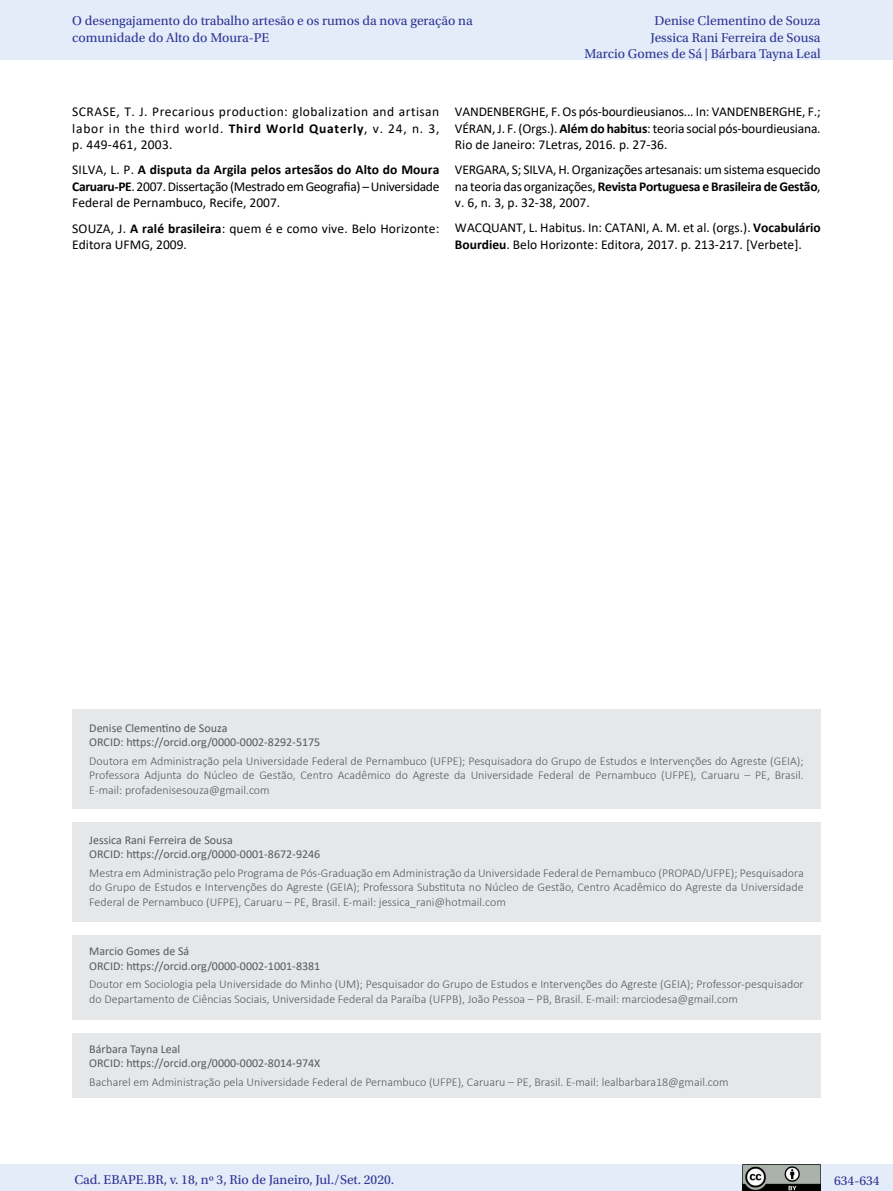
<style>
.page{position:relative;width:893px;height:1191px;background:#fff}
.page>*{position:absolute;margin:0;border:0;box-sizing:border-box;transform-origin:0 0}
.t1{font:13.5px/16.5px "Calibri";color:#000;text-align:justify}
.t2{font:13.5px/16.5px "Utopia Std";color:#2d3494}
.t3{font:300 12px/14.4px "Calibri";color:#58595b;text-align:justify}
.t4{font:12px/14.4px "Calibri";color:#58595b}
.s1{font-weight:700}
</style>
<div class="page">
<div style="left:0;top:0;width:893px;height:60px;background:#e3ecf8"></div>
<div style="left:0;top:1164px;width:893px;height:27px;background:#e3ecf8"></div>
<img style="left:743px;top:1164px;width:78px;height:27px">
<div style="left:72px;top:708px;width:749px;height:389px;background:#e6e7e8"></div>
<div style="left:72px;top:809px;width:751px;height:12px;background:#fff"></div>
<div style="left:72px;top:922px;width:751px;height:13px;background:#fff"></div>
<div style="left:72px;top:1020px;width:751px;height:12px;background:#fff"></div>
<p class="t2" style="left:72px;top:13px;width:402px">O desengajamento do trabalho artesão e os rumos da nova geração na comunidade do Alto do Moura-PE</p>
<p class="t2" style="left:584px;top:13px;width:238px;text-align:right">Denise Clementino de Souza<br>Jessica Rani Ferreira de Sousa<br>Marcio Gomes de Sá | Bárbara Tayna Leal</p>
<p class="t1" style="left:72px;top:103px;width:369px">SCRASE, T. J. Precarious production: globalization and artisan labor in the third world. <span class="s1">Third World Quaterly</span>, v. 24, n. 3, p. 449-461, 2003.</p>
<p class="t1" style="left:72px;top:161px;width:369px">SILVA, L. P. <span class="s1">A disputa da Argila pelos artesãos do Alto do Moura Caruaru-PE</span>. 2007. Dissertação (Mestrado em Geografia) – Universidade Federal de Pernambuco, Recife, 2007.</p>
<p class="t1" style="left:72px;top:219px;width:369px">SOUZA, J. <span class="s1">A ralé brasileira</span>: quem é e como vive. Belo Horizonte:<br>Editora UFMG, 2009.</p>
<p class="t1" style="left:455px;top:103px;width:367px">VANDENBERGHE, F. Os pós-bourdieusianos... In: VANDENBERGHE, F.; VÉRAN, J. F. (Orgs.). <span class="s1">Além do habitus</span>: teoria social pós-bourdieusiana.<br>Rio de Janeiro: 7Letras, 2016. p. 27-36.</p>
<p class="t1" style="left:455px;top:161px;width:367px">VERGARA, S; SILVA, H. Organizações artesanais: um sistema esquecido na teoria das organizações, <span class="s1">Revista Portuguesa e Brasileira de Gestão</span>, v. 6, n. 3, p. 32-38, 2007.</p>
<p class="t1" style="left:455px;top:219px;width:367px">WACQUANT, L. Habitus. In: CATANI, A. M. et al. (orgs.). <span class="s1">Vocabulário<br>Bourdieu</span>. Belo Horizonte: Editora, 2017. p. 213-217. [Verbete].</p>
<p class="t4" style="left:89px;top:720px;width:233px">Denise Clementino de Souza<br>ORCID: https://orcid.org/0000-0002-8292-5175</p>
<p class="t3" style="left:89px;top:753px;width:716px">Doutora em Administração pela Universidade Federal de Pernambuco (UFPE); Pesquisadora do Grupo de Estudos e Intervenções do Agreste (GEIA); Professora Adjunta do Núcleo de Gestão, Centro Acadêmico do Agreste da Universidade Federal de Pernambuco (UFPE), Caruaru – PE, Brasil.<br>E-mail: profadenisesouza@gmail.com</p>
<p class="t4" style="left:89px;top:832px;width:233px">Jessica Rani Ferreira de Sousa<br>ORCID: https://orcid.org/0000-0001-8672-9246</p>
<p class="t3" style="left:89px;top:865px;width:716px">Mestra em Administração pelo Programa de Pós-Graduação em Administração da Universidade Federal de Pernambuco (PROPAD/UFPE); Pesquisadora do Grupo de Estudos e Intervenções do Agreste (GEIA); Professora Substituta no Núcleo de Gestão, Centro Acadêmico do Agreste da Universidade Federal de Pernambuco (UFPE), Caruaru – PE, Brasil. E-mail: jessica_rani@hotmail.com</p>
<p class="t4" style="left:89px;top:943px;width:233px">Marcio Gomes de Sá<br>ORCID: https://orcid.org/0000-0002-1001-8381</p>
<p class="t3" style="left:89px;top:977px;width:716px">Doutor em Sociologia pela Universidade do Minho (UM); Pesquisador do Grupo de Estudos e Intervenções do Agreste (GEIA); Professor-pesquisador do Departamento de Ciências Sociais, Universidade Federal da Paraíba (UFPB), João Pessoa – PB, Brasil. E-mail: marciodesa@gmail.com</p>
<p class="t4" style="left:89px;top:1041px;width:233px">Bárbara Tayna Leal<br>ORCID: https://orcid.org/0000-0002-8014-974X</p>
<p class="t3" style="left:89px;top:1074px;width:641px">Bacharel em Administração pela Universidade Federal de Pernambuco (UFPE), Caruaru – PE, Brasil. E-mail: lealbarbara18@gmail.com</p>
<p class="t2" style="left:74px;top:1171px;width:321px">Cad. EBAPE.BR, v. 18, nº 3, Rio de Janeiro, Jul./Set. 2020.</p>
<p class="t2" style="left:834px;top:1172px;width:47px">634-634</p>
</div>
